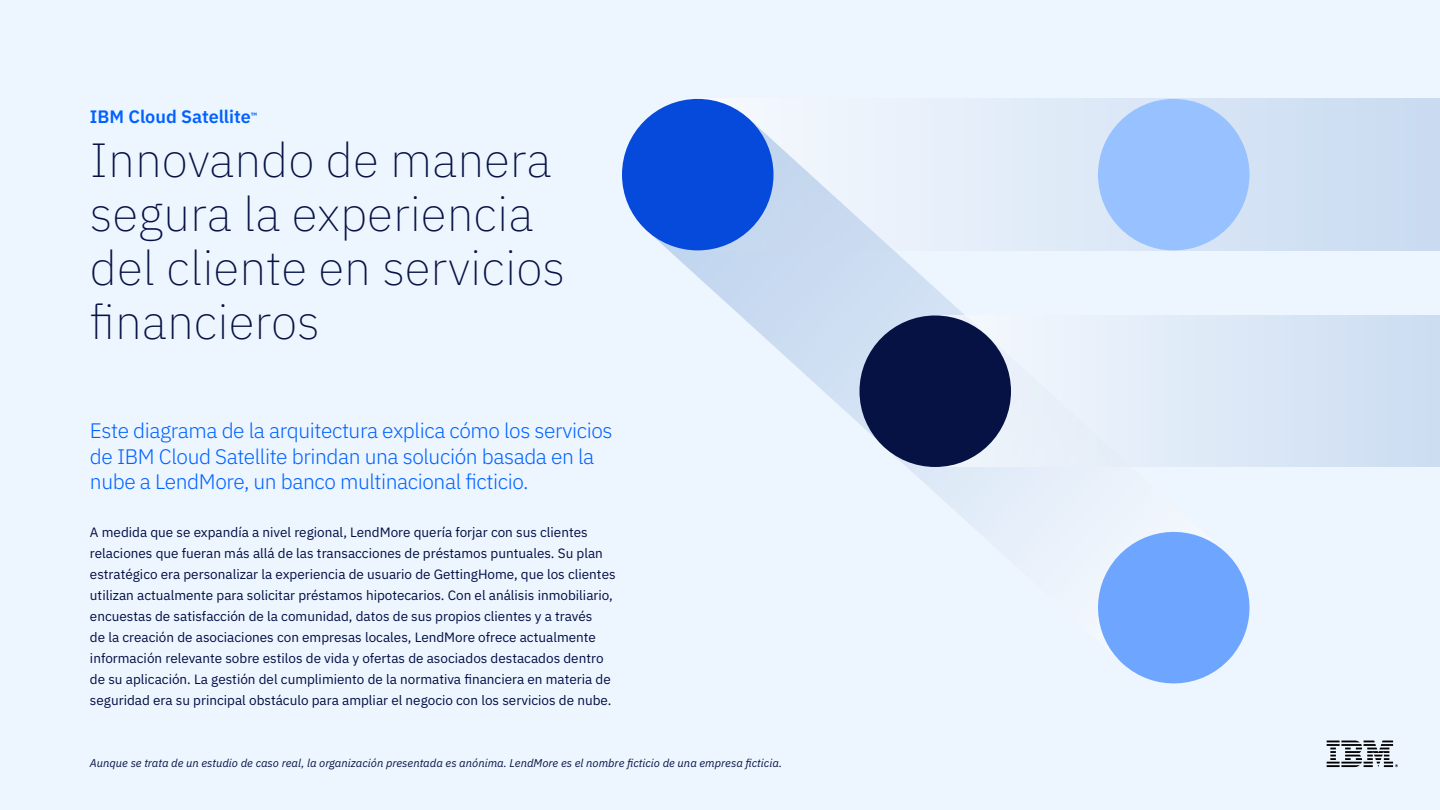
<style>
.page{position:relative;width:1440px;height:810px;background:#edf5ff}
.page>*{position:absolute;margin:0;border:0;box-sizing:border-box;transform-origin:0 0}
.t1{font:200 48px/54px "IBM Plex Sans";color:#051243}
.t2{font:300 21px/25.5px "IBM Plex Sans";letter-spacing:-.02em;color:#0062ff}
.t3{font:600 18px "IBM Plex Sans";color:#0062ff}
.t4{font:13.5px/21px "IBM Plex Sans";color:#000d43}
.t5{font:italic 11.25px "IBM Plex Sans";color:#051243}
</style>
<div class="page">
<svg style="left:1327px;top:741px;width:71px;height:26px"></svg>
<div style="left:698px;top:99px;width:742px;height:151px;background:linear-gradient(to right,#f6f9fe,#c8daf1)"></div>
<svg style="left:647px;top:118px;width:578px;height:409px"></svg>
<div style="left:622px;top:99px;width:152px;height:151px;background:#054ada;border-radius:50%"></div>
<div style="left:1098px;top:99px;width:152px;height:151px;background:#97c1ff;border-radius:50%"></div>
<svg style="left:1090px;top:523px;width:160px;height:161px"></svg>
<div style="left:935px;top:315px;width:505px;height:152px;background:linear-gradient(to right,#f2f6fb,#cddef3)"></div>
<div style="left:859px;top:315px;width:152px;height:152px;background:#051243;border-radius:50%"></div>
<p class="t3" style="left:90px;top:102px;width:169px">IBM Cloud Satellite<sup>™</sup></p>
<p class="t1" style="left:90px;top:129px;width:476px">Innovando de manera segura la experiencia del cliente en servicios financieros</p>
<p class="t2" style="left:90px;top:416px;width:524px">Este diagrama de la arquitectura explica cómo los servicios de IBM Cloud Satellite brindan una solución basada en la nube a LendMore, un banco multinacional ficticio.</p>
<p class="t4" style="left:90px;top:521px;width:527px">A medida que se expandía a nivel regional, LendMore quería forjar con sus clientes relaciones que fueran más allá de las transacciones de préstamos puntuales. Su plan estratégico era personalizar la experiencia de usuario de GettingHome, que los clientes utilizan actualmente para solicitar préstamos hipotecarios. Con el análisis inmobiliario, encuestas de satisfacción de la comunidad, datos de sus propios clientes y a través<br>de la creación de asociaciones con empresas locales, LendMore ofrece actualmente información relevante sobre estilos de vida y ofertas de asociados destacados dentro de su aplicación. La gestión del cumplimiento de la normativa financiera en materia de seguridad era su principal obstáculo para ampliar el negocio con los servicios de nube.</p>
<p class="t5" style="left:90px;top:755px;width:694px">Aunque se trata de un estudio de caso real, la organización presentada es anónima. LendMore es el nombre ficticio de una empresa ficticia.</p>
</div>
